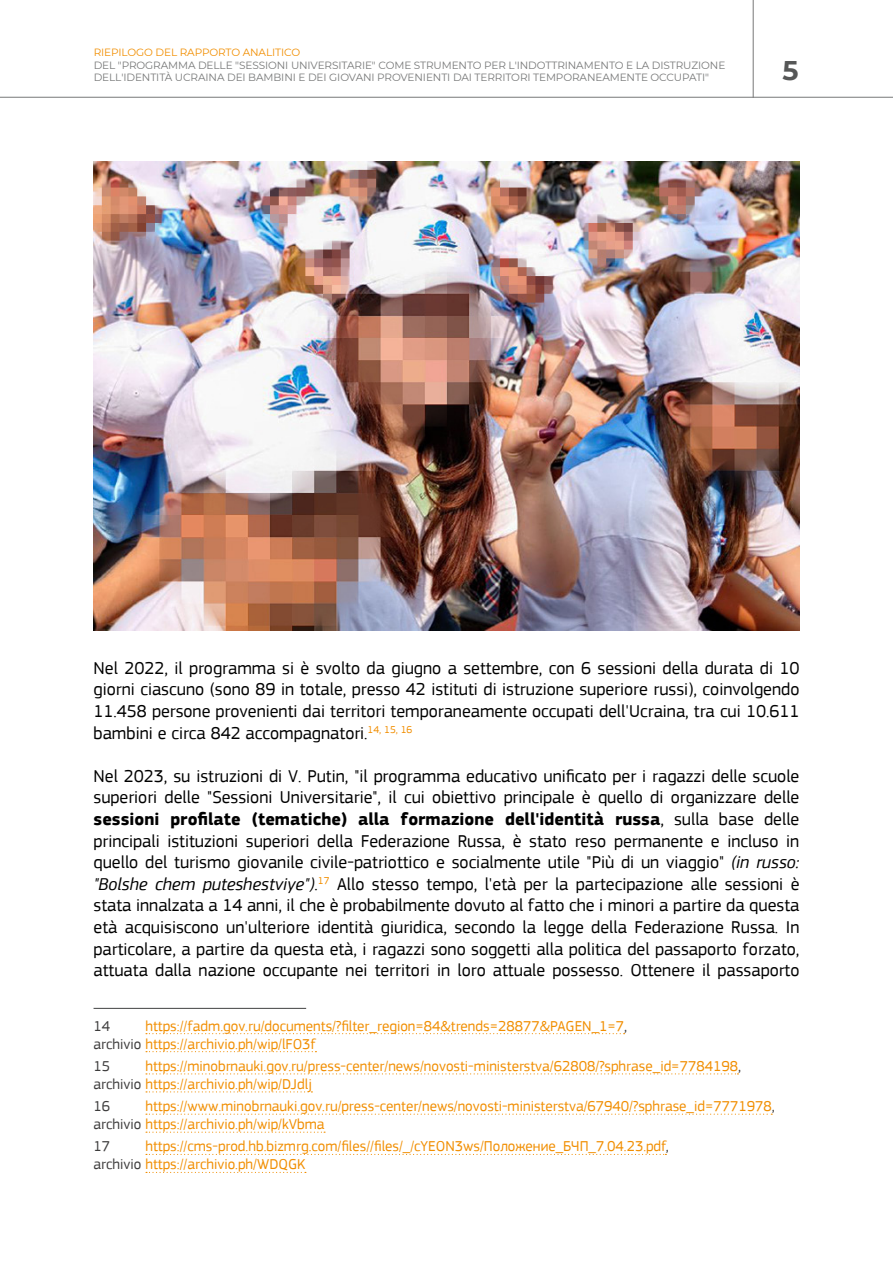
<style>
.page{position:relative;width:893px;height:1263px;background:#fff}
.page>*{position:absolute;margin:0;border:0;box-sizing:border-box;transform-origin:0 0}
.t1{font:700 27px "Montserrat";color:#565757}
.t2{font:18px/21.6px "PF Square Sans Pro";color:#000;text-align:justify}
.t3{font:15px/18px "PF Square Sans Pro";color:#f18e00}
.t4{font:15px "PF Square Sans Pro";color:#3d3c3c}
.t5{font:10.5px/12.6px "Montserrat";letter-spacing:-.01em;color:#777878}
.t6{font:10.5px "Montserrat";letter-spacing:-.01em;color:#f18e00}
.s1{font-weight:700}
.s2{font-style:italic}
.s3{color:#3d3c3c}
</style>
<div class="page">
<hr style="left:753px;top:0;width:1px;height:98px;background:#777878">
<hr style="left:0;top:97px;width:893px;height:1px;background:#777878">
<hr style="left:94px;top:1008px;width:212px;height:1px;background:#565757">
<svg style="left:146px;top:1033px;width:479px;height:1px"></svg>
<svg style="left:146px;top:1051px;width:170px;height:1px"></svg>
<svg style="left:146px;top:1073px;width:592px;height:1px"></svg>
<svg style="left:146px;top:1091px;width:166px;height:1px"></svg>
<svg style="left:146px;top:1113px;width:626px;height:2px"></svg>
<svg style="left:146px;top:1131px;width:179px;height:2px"></svg>
<svg style="left:146px;top:1154px;width:520px;height:1px"></svg>
<svg style="left:146px;top:1172px;width:160px;height:1px"></svg>
<img style="left:94px;top:162px;width:705px;height:468px">
<p class="t6" style="left:94px;top:45px;width:208px">RIEPILOGO DEL RAPPORTO ANALITICO</p>
<p class="t5" style="left:94px;top:58px;width:633px">DEL "PROGRAMMA DELLE "SESSIONI UNIVERSITARIE" COME STRUMENTO PER L'INDOTTRINAMENTO E LA DISTRUZIONE<br>DELL'IDENTITÀ UCRAINA DEI BAMBINI E DEI GIOVANI PROVENIENTI DAI TERRITORI TEMPORANEAMENTE OCCUPATI"</p>
<h1 class="t1" style="left:783px;top:51px;width:18px">5</h1>
<p class="t2" style="left:94px;top:657px;width:707px">Nel 2022, il programma si è svolto da giugno a settembre, con 6 sessioni della durata di 10 giorni ciascuno (sono 89 in totale, presso 42 istituti di istruzione superiore russi), coinvolgendo 11.458 persone provenienti dai territori temporaneamente occupati dell'Ucraina, tra cui 10.611 bambini e circa 842 accompagnatori.<sup>14,</sup> <sup>15,</sup> <sup>16</sup></p>
<p class="t2" style="left:94px;top:765px;width:707px">Nel 2023, su istruzioni di V. Putin, "il programma educativo unificato per i ragazzi delle scuole superiori delle "Sessioni Universitarie", il cui obiettivo principale è quello di organizzare delle <span class="s1">sessioni profilate (tematiche) alla formazione dell'identità russa</span>, sulla base delle principali istituzioni superiori della Federazione Russa, è stato reso permanente e incluso in quello del turismo giovanile civile-patriottico e socialmente utile "Più di un viaggio" <span class="s2">(in russo: "Bolshe chem puteshestviye")</span>.<sup>17</sup> Allo stesso tempo, l'età per la partecipazione alle sessioni è stata innalzata a 14 anni, il che è probabilmente dovuto al fatto che i minori a partire da questa età acquisiscono un'ulteriore identità giuridica, secondo la legge della Federazione Russa. In particolare, a partire da questa età, i ragazzi sono soggetti alla politica del passaporto forzato, attuata dalla nazione occupante nei territori in loro attuale possesso. Ottenere il passaporto</p>
<p class="t3" style="left:94px;top:1017px;width:535px;text-indent:52px">https://fadm.gov.ru/documents/?filter_region=84&amp;trends=28877&amp;PAGEN_1=7<span class="s3">, archivio</span> https://archivio.ph/wip/lFO3f</p>
<p class="t4" style="left:94px;top:1057px;width:18px">15</p>
<p class="t4" style="left:94px;top:1017px;width:18px">14</p>
<p class="t3" style="left:94px;top:1057px;width:649px;text-indent:52px">https://minobrnauki.gov.ru/press-center/news/novosti-ministerstva/62808/?sphrase_id=7784198<span class="s3">, archivio</span> https://archivio.ph/wip/DJdlj</p>
<p class="t4" style="left:94px;top:1097px;width:18px">16</p>
<p class="t3" style="left:94px;top:1097px;width:683px;text-indent:52px">https://www.minobrnauki.gov.ru/press-center/news/novosti-ministerstva/67940/?sphrase_id=7771978<span class="s3">, archivio</span> https://archivio.ph/wip/kVbma</p>
<p class="t4" style="left:94px;top:1138px;width:18px">17</p>
<p class="t3" style="left:94px;top:1137px;width:577px;text-indent:52px">https://cms-prod.hb.bizmrg.com/files//files/_/cYEON3ws/Положение_БЧП_7.04.23.pdf<span class="s3">, archivio</span> https://archivio.ph/WDQGK</p>
</div>
